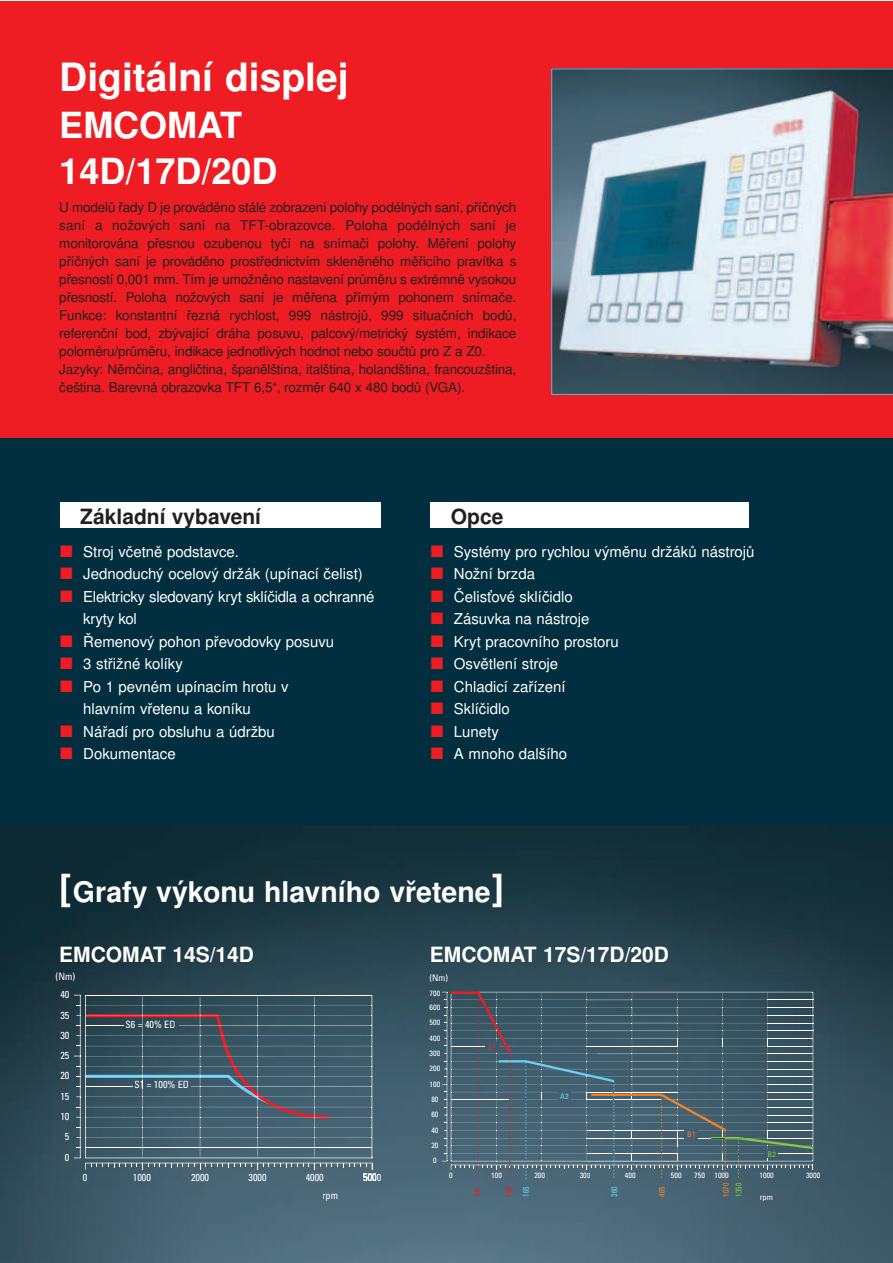
<style>
.page{position:relative;width:893px;height:1263px;background:#fff}
.page>*{position:absolute;margin:0;border:0;box-sizing:border-box;transform-origin:0 0}
.t1{font:700 39px "Nimbus San LCE";color:#fff}
.t2{font:700 36px/46.5px "Nimbus San LCE";color:#fff}
.t3{font:700 28.5px "Nimbus San LCE";color:#fff}
.t4{font:700 21px "Nimbus San LCE";color:#fff}
.t5{font:700 21px "Nimbus San LCE";color:#231f20}
.t6{font:15px/22.5px "Nimbus San LCE";color:#fff}
.t7{font:13.5px/18px "Nimbus San LCE";letter-spacing:-.01em;color:#231f20}
.t8{font:condensed 10.2px/20.2px "Univers";color:#fff;text-align:center}
.t9{font:condensed 9.15px "Univers";color:#fff;scale:1.05 1}
.t10{font:condensed 8.25px "Univers";color:#fff;scale:1.05 1}
.t11{font:condensed 8.1px "Univers";color:#f58220;scale:.96 1}
.t12{font:condensed 8.1px "Univers";color:#6bcff6;scale:.96 1}
.t13{font:condensed 8.1px "Univers";color:#ee1d23;scale:.96 1}
.t14{font:condensed 8.1px "Univers";color:#8bc63e;scale:.96 1}
.t15{font:condensed 7.65px/15.3px "Univers";color:#fff;scale:1.05 1}
.t16{font:condensed 7.65px "Univers";color:#d72e36;scale:1.05 1}
.t17{font:condensed 7.65px "Univers";color:#6bcff6;scale:1.05 1}
.t18{font:condensed 7.65px "Univers";color:#f4792e;scale:1.05 1}
.t19{font:condensed 7.65px "Univers";color:#8bc63e;scale:1.05 1}
.s1{color:#ee1d23}
.s2{font-size:36px}
</style>
<div class="page">
<div style="left:0;top:317px;width:893px;height:946px;background:#012f40"></div>
<div style="left:0;top:1px;width:893px;height:436px;background:#ee1d23"></div>
<svg style="left:551px;top:69px;width:342px;height:326px;background:#8d929e"></svg>
<img style="left:0;top:826px;width:893px;height:437px">
<svg style="left:74px;top:995px;width:302px;height:186px;background:#48616f"></svg>
<svg style="left:442px;top:991px;width:372px;height:189px;background:#4b6573"></svg>
<div style="left:430px;top:502px;width:319px;height:26px;background:#fff"></div>
<div style="left:60px;top:502px;width:321px;height:26px;background:#fff"></div>
<h1 class="t1" style="left:59px;top:63px;width:291px">Digitální displej</h1>
<h2 class="t2" style="left:59px;top:105px;width:220px">EMCOMAT<br>14D/17D/20D</h2>
<p class="t7" style="left:59px;top:200px;width:459px">U modelů řady D je prováděno stálé zobrazení polohy podélných saní, příčných saní a nožových saní na TFT-obrazovce. Poloha podélných saní je monitorována přesnou ozubenou tyčí na snímači polohy. Měření polohy příčných saní je prováděno prostřednictvím skleněného měřicího pravítka s přesností 0,001 mm. Tím je umožněno nastavení průměru s extrémně vysokou přesností. Poloha nožových saní je měřena přímým pohonem snímače.<br>Funkce: konstantní řezná rychlost, 999 nástrojů, 999 situačních bodů, referenční bod, zbývající dráha posuvu, palcový/metrický systém, indikace poloměru/průměru, indikace jednotlivých hodnot nebo součtů pro Z a Z0.<br>Jazyky: Němčina, angličtina, španělština, italština, holandština, francouzština, čeština. Barevná obrazovka TFT 6,5“, rozměr 640 x 480 bodů (VGA).</p>
<h3 class="t5" style="left:80px;top:509px;width:182px">Základní vybavení</h3>
<h3 class="t5" style="left:451px;top:509px;width:54px">Opce</h3>
<p class="t6" style="left:60px;top:542px;width:180px"><span class="s1">■</span> Stroj včetně podstavce.</p>
<p class="t6" style="left:60px;top:564px;width:304px"><span class="s1">■</span> Jednoduchý ocelový držák (upínací čelist)</p>
<p class="t6" style="left:83px;top:587px;width:293px;text-indent:-23px"><span class="s1">■</span> Elektricky sledovaný kryt sklíčidla a ochranné kryty kol</p>
<p class="t6" style="left:60px;top:632px;width:276px"><span class="s1">■</span> Řemenový pohon převodovky posuvu</p>
<p class="t6" style="left:60px;top:654px;width:124px"><span class="s1">■</span> 3 střižné kolíky</p>
<p class="t6" style="left:83px;top:677px;width:207px;text-indent:-23px"><span class="s1">■</span> Po 1 pevném upínacím hrotu v hlavním vřetenu a koníku</p>
<p class="t6" style="left:60px;top:722px;width:216px"><span class="s1">■</span> Nářadí pro obsluhu a údržbu</p>
<p class="t6" style="left:60px;top:744px;width:117px"><span class="s1">■</span> Dokumentace</p>
<p class="t6" style="left:431px;top:542px;width:325px"><span class="s1">■</span> Systémy pro rychlou výměnu držáků nástrojů</p>
<p class="t6" style="left:431px;top:564px;width:106px"><span class="s1">■</span> Nožní brzda</p>
<p class="t6" style="left:431px;top:587px;width:144px"><span class="s1">■</span> Čelisťové sklíčidlo</p>
<p class="t6" style="left:431px;top:609px;width:160px"><span class="s1">■</span> Zásuvka na nástroje</p>
<p class="t6" style="left:431px;top:632px;width:189px"><span class="s1">■</span> Kryt pracovního prostoru</p>
<p class="t6" style="left:431px;top:654px;width:129px"><span class="s1">■</span> Osvětlení stroje</p>
<p class="t6" style="left:431px;top:677px;width:136px"><span class="s1">■</span> Chladicí zařízení</p>
<p class="t6" style="left:431px;top:699px;width:80px"><span class="s1">■</span> Sklíčidlo</p>
<p class="t6" style="left:431px;top:722px;width:70px"><span class="s1">■</span> Lunety</p>
<p class="t6" style="left:431px;top:744px;width:138px"><span class="s1">■</span> A mnoho dalšího</p>
<h3 class="t3" style="left:59px;top:881px;width:446px"><span class="s2">[</span>Grafy výkonu hlavního vřetene<span class="s2">]</span></h3>
<h3 class="t4" style="left:430px;top:946px;width:241px">EMCOMAT 17S/17D/20D</h3>
<h3 class="t4" style="left:59px;top:946px;width:196px">EMCOMAT 14S/14D</h3>
<p class="t8" style="left:56px;top:967px;width:21px">(Nm)</p>
<p class="t8" style="left:60px;top:985px;width:11px">40<br>35<br>30<br>25<br>20<br>15<br>10<br>5<br>0</p>
<p class="t8" style="left:125px;top:1015px;width:52px">S6 = 40% ED</p>
<p class="t8" style="left:134px;top:1075px;width:56px">S = 100% ED</p>
<p class="t8" style="left:140px;top:1075px;width:6px">1</p>
<p class="t8" style="left:83px;top:1168px;width:6px">0</p>
<p class="t8" style="left:133px;top:1168px;width:20px">1000</p>
<p class="t8" style="left:191px;top:1168px;width:20px">2000</p>
<p class="t8" style="left:248px;top:1168px;width:20px">3000</p>
<p class="t8" style="left:306px;top:1168px;width:20px">4000</p>
<p class="t8" style="left:322px;top:1186px;width:17px">rpm</p>
<p class="t8" style="left:363px;top:1168px;width:20px">5000</p>
<p class="t9" style="left:430px;top:975px;width:19px">(Nm)</p>
<p class="t15" style="left:430px;top:987px;width:12px;line-height:14px">700<br>600</p>
<p class="t15" style="left:430px;top:1016px;width:12px;text-align:center">500<br>400<br>300<br>200<br>100<br>80<br>60<br>40<br>20<br>0</p>
<p class="t16" style="left:488px;top:1044px;width:10px">A1</p>
<p class="t17" style="left:560px;top:1093px;width:10px">A2</p>
<p class="t18" style="left:687px;top:1132px;width:10px">B1</p>
<p class="t19" style="left:768px;top:1151px;width:10px">B2</p>
<p class="t10" style="left:760px;top:1194px;width:14px">rpm</p>
<p class="t15" style="left:449px;top:1169px;width:5px">0</p>
<p class="t15" style="left:491px;top:1169px;width:12px">100</p>
<p class="t15" style="left:534px;top:1169px;width:12px">200</p>
<p class="t15" style="left:580px;top:1169px;width:12px">300</p>
<p class="t15" style="left:625px;top:1169px;width:12px">400</p>
<p class="t13" style="left:474px;top:1196px;width:9px;rotate:-90deg">60</p>
<p class="t15" style="left:671px;top:1169px;width:12px">500</p>
<p class="t15" style="left:694px;top:1169px;width:12px">750</p>
<p class="t15" style="left:759px;top:1169px;width:15px">1000</p>
<p class="t15" style="left:714px;top:1169px;width:15px">1000</p>
<p class="t13" style="left:506px;top:1197px;width:12px;rotate:-90deg">130</p>
<p class="t12" style="left:523px;top:1197px;width:12px;rotate:-90deg">165</p>
<p class="t12" style="left:611px;top:1197px;width:12px;rotate:-90deg">360</p>
<p class="t11" style="left:659px;top:1197px;width:12px;rotate:-90deg">465</p>
<p class="t11" style="left:723px;top:1197px;width:16px;rotate:-90deg">1070</p>
<p class="t14" style="left:736px;top:1197px;width:16px;rotate:-90deg">1350</p>
<p class="t15" style="left:806px;top:1169px;width:15px">3000</p>
</div>
